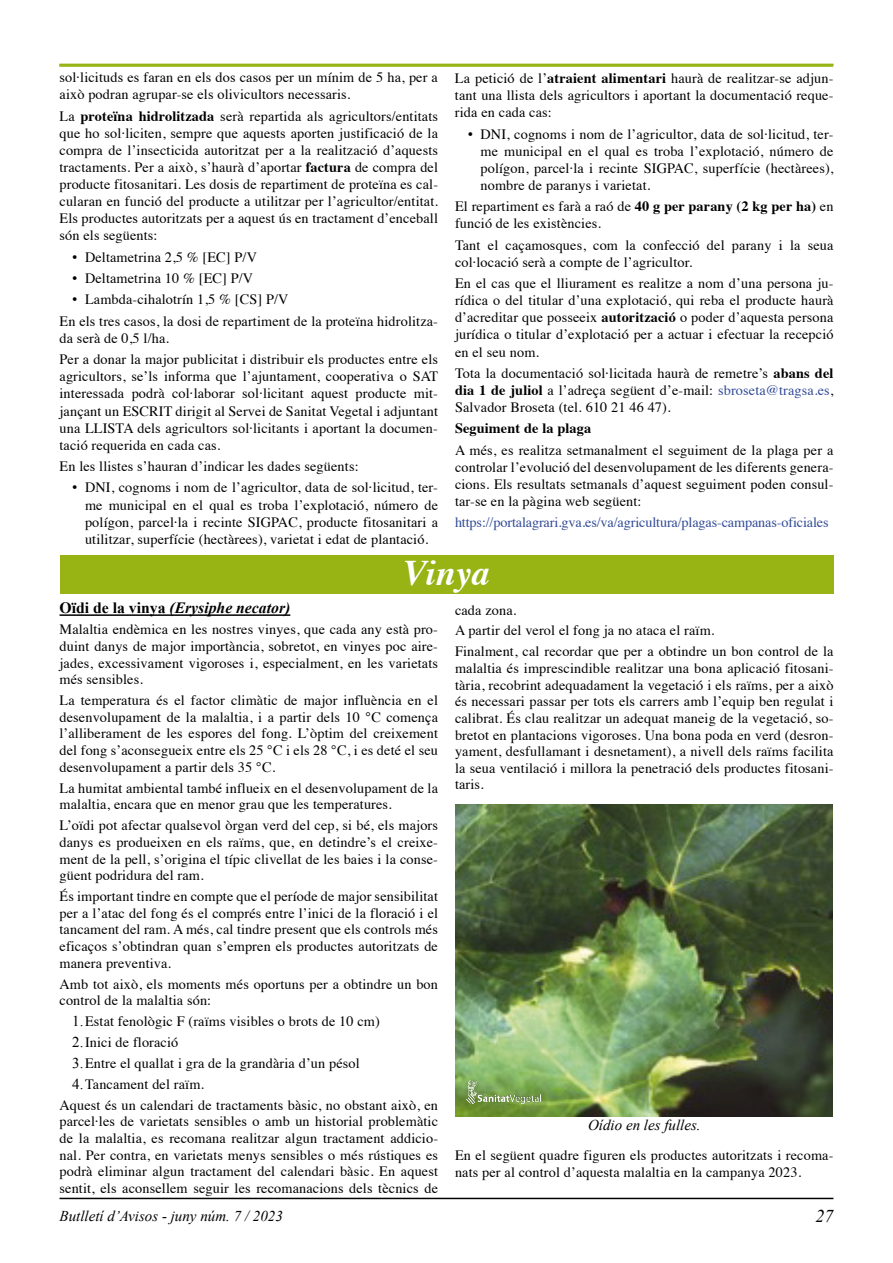
<style>
.page{position:relative;width:893px;height:1263px;background:#fff}
.page>*{position:absolute;margin:0;border:0;box-sizing:border-box;transform-origin:0 0}
.t1{font:italic 700 36px "Times";color:#fff}
.t2{font:italic 18px "Times New Roman";color:#000}
.t3{font:italic 700 15.75px "Times New Roman";color:#000}
.t4{font:italic 15px "Times New Roman";color:#000}
.t5{font:14.25px/17.1px "Times";letter-spacing:.01em;color:#000;text-align:justify}
.t6{font:14.25px "Times";letter-spacing:-.01em;color:#314a97}
.t7{font:700 14.25px "Times";letter-spacing:.01em;color:#000}
.s1{font-weight:700}
.s2{font-family:"Times New Roman";font-size:15px}
.s3{color:#314a97}
.s4{font-style:normal}
</style>
<div class="page">
<hr style="left:60px;top:1198px;width:773px;height:1px;background:#000">
<hr style="left:59px;top:64px;width:774px;height:3px;background:#97b314">
<div style="left:60px;top:555px;width:773px;height:38px;background:#97b314"></div>
<hr style="left:60px;top:614px;width:230px;height:2px;background:#000">
<img style="left:455px;top:805px;width:378px;height:311px">
<img style="left:466px;top:1080px;width:75px;height:23px">
<p class="t5" style="left:60px;top:67px;width:380px">sol·licituds es faran en els dos casos per un mínim de 5 ha, per a això podran agrupar-se els olivicultors necessaris.</p>
<p class="t5" style="left:60px;top:106px;width:380px">La <span class="s1">proteïna hidrolitzada</span> serà repartida als agricultors/entitats que ho sol·liciten, sempre que aquests aporten justificació de la compra de l’insecticida autoritzat per a la realització d’aquests tractaments. Per a això, s’haurà d’aportar <span class="s1">factura</span> de compra del producte fitosanitari. Les dosis de repartiment de proteïna es cal&shy;cularan en funció del producte a utilitzar per l’agricultor/entitat.<br>Els productes autoritzats per a aquest ús en tractament d’enceball són els següents:</p>
<p class="t5" style="left:72px;top:247px;width:186px"><span class="s2">•</span> Deltametrina 2,5 % [EC] P/V</p>
<p class="t5" style="left:72px;top:269px;width:182px"><span class="s2">•</span> Deltametrina 10 % [EC] P/V</p>
<p class="t5" style="left:60px;top:288px;width:380px;line-height:21.3px;text-indent:13px"><span class="s2">•</span> Lambda-cihalotrín 1,5 % [CS] P/V<br>En els tres casos, la dosi de repartiment de la proteïna hidrolitza-</p>
<p class="t5" style="left:60px;top:326px;width:380px;line-height:21.3px">da serà de 0,5 l/ha.<br>Per a donar la major publicitat i distribuir els productes entre els</p>
<p class="t5" style="left:60px;top:367px;width:380px">agricultors, se’ls informa que l’ajuntament, cooperativa o SAT interessada podrà col·laborar sol·licitant aquest producte mit&shy;jançant un ESCRIT dirigit al Servei de Sanitat Vegetal i adjuntant una LLISTA dels agricultors sol·licitants i aportant la documen&shy;tació requerida en cada cas.</p>
<p class="t5" style="left:60px;top:456px;width:301px">En les llistes s’hauran d’indicar les dades següents:</p>
<p class="t5" style="left:85px;top:478px;width:355px;text-indent:-13px"><span class="s2">•</span> DNI, cognoms i nom de l’agricultor, data de sol·licitud, ter&shy;me municipal en el qual es troba l’explotació, número de polígon, parcel·la i recinte SIGPAC, producte fitosanitari a utilitzar, superfície (hectàrees), varietat i edat de plantació.</p>
<p class="t5" style="left:455px;top:68px;width:380px">La petició de l’<span class="s1">atraient alimentari</span> haurà de realitzar-se adjun&shy;tant una llista dels agricultors i aportant la documentació reque&shy;rida en cada cas:</p>
<p class="t5" style="left:480px;top:124px;width:355px;text-indent:-13px"><span class="s2">•</span> DNI, cognoms i nom de l’agricultor, data de sol·licitud, ter&shy;me municipal en el qual es troba l’explotació, número de polígon, parcel·la i recinte SIGPAC, superfície (hectàrees), nombre de paranys i varietat.</p>
<p class="t5" style="left:455px;top:197px;width:380px">El repartiment es farà a raó de <span class="s1">40 g per parany (2 kg per ha)</span> en funció de les existències.</p>
<p class="t5" style="left:455px;top:235px;width:380px">Tant el caçamosques, com la confecció del parany i la seua col·locació serà a compte de l’agricultor.</p>
<p class="t5" style="left:455px;top:274px;width:380px">En el cas que el lliurament es realitze a nom d’una persona ju&shy;rídica o del titular d’una explotació, qui reba el producte haurà d’acreditar que posseeix <span class="s1">autorització</span> o poder d’aquesta persona jurídica o titular d’explotació per a actuar i efectuar la recepció en el seu nom.</p>
<p class="t5" style="left:455px;top:363px;width:380px">Tota la documentació sol·licitada haurà de remetre’s <span class="s1">abans del dia 1 de juliol</span> a l’adreça següent d’e-mail: <span class="s3">sbroseta@tragsa.es</span>, Salvador Broseta (tel. 610 21 46 47).</p>
<p class="t7" style="left:455px;top:415px;width:138px">Seguiment de la plaga</p>
<p class="t5" style="left:455px;top:440px;width:380px">A més, es realitza setmanalment el seguiment de la plaga per a controlar l’evolució del desenvolupament de les diferents genera&shy;cions. Els resultats setmanals d’aquest seguiment poden consul&shy;tar-se en la pàgina web següent:</p>
<p class="t6" style="left:455px;top:509px;width:375px">https://portalagrari.gva.es/va/agricultura/plagas-campanas-oficiales</p>
<h1 class="t1" style="left:403px;top:539px;width:88px">Vinya</h1>
<p class="t3" style="left:60px;top:599px;width:232px"><span class="s4">Oïdi de la vinya</span> (Erysiphe necator)</p>
<p class="t5" style="left:60px;top:620px;width:380px;line-height:16.6px">Malaltia endèmica en les nostres vinyes, que cada any està pro&shy;duint danys de major importància, sobretot, en vinyes poc aire&shy;jades, excessivament vigoroses i, especialment, en les varietats més sensibles.</p>
<p class="t5" style="left:60px;top:691px;width:380px;line-height:16.6px">La temperatura és el factor climàtic de major influència en el desenvolupament de la malaltia, i a partir dels 10 °C comença l’alliberament de les espores del fong. L’òptim del creixement del fong s’aconsegueix entre els 25 °C i els 28 °C, i es deté el seu desenvolupament a partir dels 35 °C.</p>
<p class="t5" style="left:60px;top:778px;width:380px;line-height:16.6px">La humitat ambiental també influeix en el desenvolupament de la malaltia, encara que en menor grau que les temperatures.</p>
<p class="t5" style="left:60px;top:816px;width:380px;line-height:16.6px">L’oïdi pot afectar qualsevol òrgan verd del cep, si bé, els majors danys es produeixen en els raïms, que, en detindre’s el creixe&shy;ment de la pell, s’origina el típic clivellat de les baies i la conse&shy;güent podridura del ram.</p>
<p class="t5" style="left:60px;top:887px;width:380px;line-height:16.6px">És important tindre en compte que el període de major sensibilitat per a l’atac del fong és el comprés entre l’inici de la floració i el tancament del ram. A més, cal tindre present que els controls més eficaços s’obtindran quan s’empren els productes autoritzats de manera preventiva.</p>
<p class="t5" style="left:60px;top:974px;width:380px;line-height:16.6px">Amb tot això, els moments més oportuns per a obtindre un bon control de la malaltia són:</p>
<p class="t5" style="left:72px;top:1012px;width:309px"><span class="s2">1.</span> Estat fenològic F (raïms visibles o brots de 10 cm)</p>
<p class="t5" style="left:72px;top:1032px;width:108px"><span class="s2">2.</span> Inici de floració</p>
<p class="t5" style="left:72px;top:1053px;width:289px"><span class="s2">3.</span> Entre el quallat i gra de la grandària d’un pésol</p>
<p class="t5" style="left:60px;top:1072px;width:380px;line-height:20.9px;text-indent:13px"><span class="s2">4.</span> Tancament del raïm.<br>Aquest és un calendari de tractaments bàsic, no obstant això, en</p>
<p class="t5" style="left:60px;top:1112px;width:380px;line-height:16.6px">parcel·les de varietats sensibles o amb un historial problemàtic de la malaltia, es recomana realitzar algun tractament addicio&shy;nal. Per contra, en varietats menys sensibles o més rústiques es podrà eliminar algun tractament del calendari bàsic. En aquest sentit, els aconsellem seguir les recomanacions dels tècnics de</p>
<p class="t5" style="left:455px;top:598px;width:380px;line-height:20.9px;text-align:left">cada zona.<br>A partir del verol el fong ja no ataca el raïm.<br>Finalment, cal recordar que per a obtindre un bon control de la</p>
<p class="t5" style="left:455px;top:659px;width:380px;line-height:16.6px">malaltia és imprescindible realitzar una bona aplicació fitosani&shy;tària, recobrint adequadament la vegetació i els raïms, per a això és necessari passar per tots els carrers amb l’equip ben regulat i calibrat. És clau realitzar un adequat maneig de la vegetació, so&shy;bretot en plantacions vigoroses. Una bona poda en verd (desron&shy;yament, desfullamant i desnetament), a nivell dels raïms facilita la seua ventilació i millora la penetració dels productes fitosani&shy;taris.</p>
<p class="t4" style="left:588px;top:1117px;width:114px">Oídio en les fulles.</p>
<p class="t5" style="left:455px;top:1146px;width:380px;line-height:16.6px">En el següent quadre figuren els productes autoritzats i recoma&shy;nats per al control d’aquesta malaltia en la campanya 2023.</p>
<p class="t4" style="left:60px;top:1207px;width:225px">Butlletí d’Avisos - juny núm. 7 / 2023</p>
<p class="t2" style="left:815px;top:1206px;width:19px">27</p>
</div>
